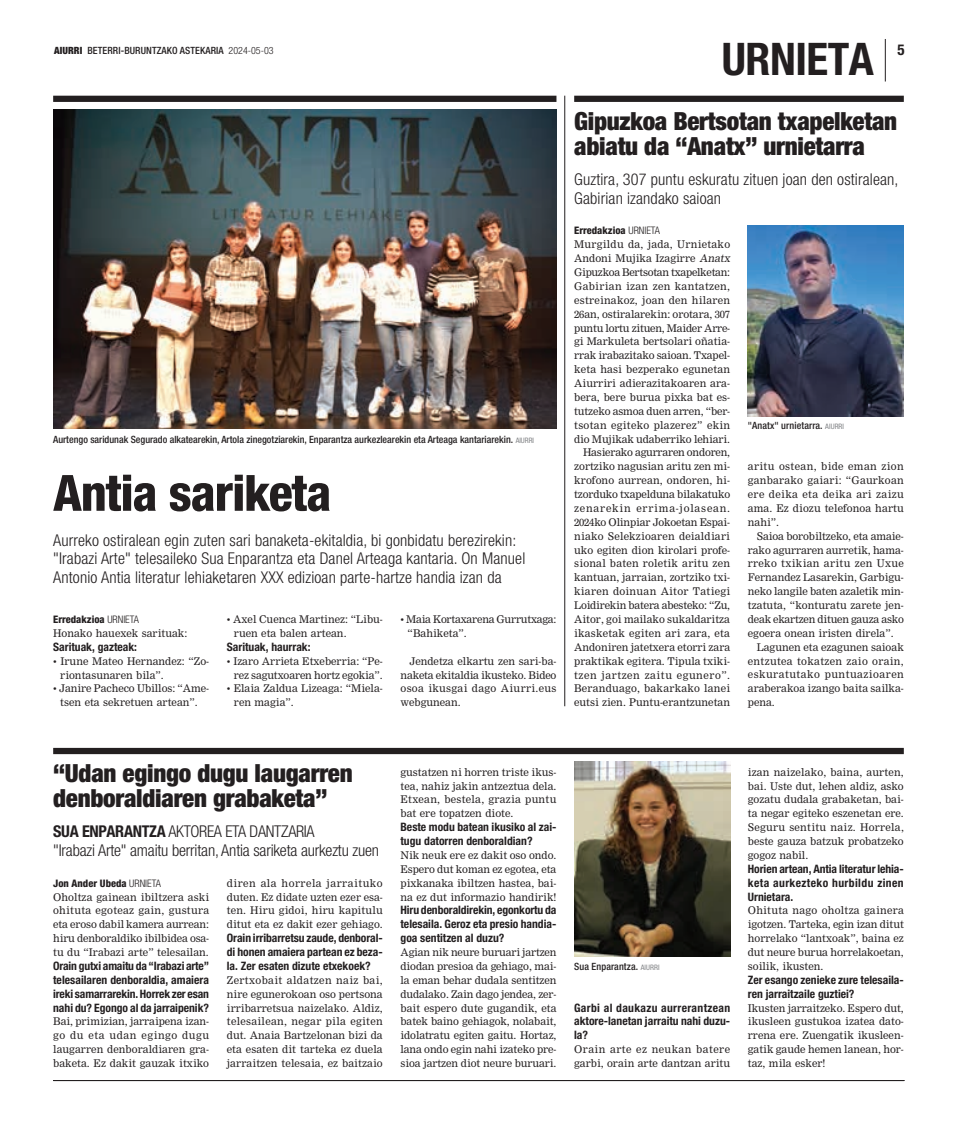
<style>
.page{position:relative;width:957px;height:1134px;background:#fff}
.page>*{position:absolute;margin:0;border:0;box-sizing:border-box;transform-origin:0 0}
.t1{font:800 condensed 50px "Helvetica Neue";letter-spacing:-.02em;color:#231f20}
.t2{font:700 condensed 45px "Helvetica Neue";color:#231f20}
.t3{font:900 condensed 25px/25px "Helvetica Neue";letter-spacing:-.01em;color:#231f20}
.t4{font:300 condensed 16.25px/18.8px "Helvetica Neue";letter-spacing:.01em;color:#231f20}
.t5{font:300 condensed 16.25px/18.8px "Helvetica Neue";letter-spacing:-.01em;color:#231f20}
.t6{font:700 condensed 15px "Helvetica Neue";color:#231f20}
.t7{font:700 condensed 11.62px/13.9px "Helvetica Neue";color:#231f20;text-align:justify}
.t8{font:10.38px/13.9px "M Nimrod";color:#231f20;text-align:justify}
.t9{font:10.38px/13.9px "M Nimrod";letter-spacing:-.02em;color:#231f20}
.t10{font:800 condensed 10.38px "Helvetica Neue";color:#231f20}
.t11{font:10.38px "M Nimrod";letter-spacing:.03em;color:#231f20}
.t12{font:10.38px "M Nimrod";letter-spacing:.045em;color:#231f20}
.t13{font:500 condensed 10px "Helvetica Neue";color:#231f20}
.s1{font-weight:900}
.s2{font-weight:300}
.s3{font-weight:400;font-size:7.5px;color:#808285}
.s4{font-weight:700}
</style>
<div class="page">
<img style="left:53px;top:110px;width:503px;height:319px">
<div style="left:53px;top:96px;width:503px;height:6px;background:#231f20"></div>
<div style="left:574px;top:96px;width:330px;height:6px;background:#231f20"></div>
<img style="left:748px;top:225px;width:156px;height:192px">
<hr style="left:885px;top:39px;width:1px;height:42px;background:#231f20">
<hr style="left:53px;top:1080px;width:851px;height:1px;background:#231f20">
<div style="left:53px;top:748px;width:851px;height:6px;background:#231f20"></div>
<img style="left:574px;top:762px;width:156px;height:194px">
<hr style="left:564px;top:96px;width:1px;height:610px;background:#231f20">
<h2 class="t2" style="left:722px;top:32px;width:150px">urnieta</h2>
<p class="t13" style="left:54px;top:45px;width:221px"><span class="s1">AIURRI</span> BETERRI-BURUNTZAKO ASTEKARIA <span class="s2">2024-05-03</span></p>
<h3 class="t6" style="left:897px;top:41px;width:9px">5</h3>
<p class="t13" style="left:53px;top:433px;width:482px">Aurtengo saridunak Segurado alkatearekin, Artola zinegotziarekin, Enparantza aurkezlearekin eta Arteaga kantariarekin. <span class="s3">AIURRI</span></p>
<h1 class="t1" style="left:53px;top:462px;width:280px">Antia sariketa</h1>
<p class="t4" style="left:53px;top:530px;width:474px">Aurreko ostiralean egin zuten sari banaketa-ekitaldia, bi gonbidatu berezirekin: "Irabazi Arte" telesaileko Sua Enparantza eta Danel Arteaga kantaria. On Manuel<br>Antonio Antia literatur lehiaketaren XXX edizioan parte-hartze handia izan da</p>
<p class="t10" style="left:53px;top:613px;width:87px">Erredakzioa <span class="s2">urnieta</span></p>
<p class="t8" style="left:53px;top:626px;width:136px">Honako hauexek sarituak:</p>
<p class="t7" style="left:53px;top:639px;width:85px">Sarituak, gazteak:</p>
<p class="t8" style="left:60px;top:654px;width:150px;text-indent:-7px">• Irune Mateo Hernandez: “Zo&shy;riontasunaren bila”.</p>
<p class="t8" style="left:53px;top:682px;width:157px;text-align:center">• Janire Pacheco Ubillos: “Ame&shy;tsen eta sekretuen artean”.</p>
<p class="t8" style="left:234px;top:612px;width:150px;text-indent:-7px">• Axel Cuenca Martinez: “Libu&shy;ruen eta balen artean.</p>
<p class="t7" style="left:227px;top:639px;width:85px">Sarituak, haurrak:</p>
<p class="t8" style="left:227px;top:654px;width:157px;text-align:right">• Izaro Arrieta Etxeberria: “Pe&shy;rez sagutxoaren hortz egokia”.</p>
<p class="t8" style="left:234px;top:682px;width:150px;text-indent:-7px">• Elaia Zaldua Lizeaga: “Miela&shy;ren magia”.</p>
<p class="t9" style="left:407px;top:612px;width:150px;text-indent:-7px">• Maia Kortaxarena Gurrutxaga: “Bahiketa”.</p>
<p class="t8" style="left:400px;top:654px;width:157px;text-indent:9px">Jendetza elkartu zen sari-ba&shy;naketa ekitaldia ikusteko. Bideo osoa ikusgai dago Aiurri.eus webgunean.</p>
<h3 class="t3" style="left:574px;top:108px;width:324px">Gipuzkoa Bertsotan txapelketan abiatu da “Anatx” urnietarra</h3>
<h3 class="t4" style="left:574px;top:170px;width:326px">Guztira, 307 puntu eskuratu zituen joan den ostiralean,<br>Gabirian izandako saioan</h3>
<p class="t10" style="left:574px;top:224px;width:87px">Erredakzioa <span class="s2">urnieta</span></p>
<p class="t8" style="left:574px;top:238px;width:159px;text-align:right">Murgildu da, jada, Urnietako<br>Andoni Mujika Izagirre Anatx<br>Gipuzkoa Bertsotan txapelketan:<br>Gabirian izan zen kantatzen, estreinakoz, joan den hilaren<br>26an, ostiralarekin: orotara, 307 puntu lortu zituen, Maider Arre&shy;gi Markuleta bertsolari oñatia&shy;rrak irabazitako saioan. Txapel&shy;keta hasi bezperako egunetan<br>Aiurriri adierazitakoaren ara&shy;bera, bere burua pixka bat es&shy;tutzeko asmoa duen arren, “ber&shy;tsotan egiteko plazerez” ekin dio Mujikak udaberriko lehiari.<br>Hasierako agurraren ondoren, zortziko nagusian aritu zen mi&shy;krofono aurrean, ondoren, hi&shy;tzorduko txapelduna bilakatuko zenarekin errima-jolasean.<br>2024ko Olinpiar Jokoetan Espai&shy;niako Selekzioaren deialdiari uko egiten dion kirolari profe&shy;sional baten roletik aritu zen kantuan, jarraian, zortziko txi&shy;kiaren doinuan Aitor Tatiegi<br>Loidirekin batera abesteko: “Zu,<br>Aitor, goi mailako sukaldaritza ikasketak egiten ari zara, eta<br>Andoniren jatetxera etorri zara praktikak egitera. Tipula txiki&shy;tzen jartzen zaitu egunero”.<br>Beranduago, bakarkako lanei eutsi zien. Puntu-erantzunetan</p>
<p class="t13" style="left:748px;top:419px;width:98px">"Anatx" urnietarra. <span class="s3">AIURRI</span></p>
<p class="t8" style="left:748px;top:460px;width:157px">aritu ostean, bide eman zion ganbarako gaiari: “Gaurkoan ere deika eta deika ari zaizu ama. Ez diozu telefonoa hartu nahi”.</p>
<p class="t8" style="left:757px;top:529px;width:149px">Saioa borobiltzeko, eta amaie-</p>
<p class="t8" style="left:748px;top:543px;width:157px">rako agurraren aurretik, hama-</p>
<p class="t11" style="left:748px;top:557px;width:157px">rreko txikian aritu zen Uxue</p>
<p class="t8" style="left:748px;top:571px;width:157px">Fernandez Lasarekin, Garbigu-</p>
<p class="t8" style="left:748px;top:585px;width:157px">neko langile baten azaletik min-</p>
<p class="t8" style="left:748px;top:598px;width:157px">tzatuta, “konturatu zarete jen-</p>
<p class="t9" style="left:748px;top:612px;width:157px">deak ekartzen dituen gauza asko</p>
<p class="t8" style="left:748px;top:626px;width:147px">egoera onean iristen direla”.</p>
<p class="t8" style="left:756px;top:640px;width:149px">Lagunen eta ezagunen saioak</p>
<p class="t11" style="left:748px;top:655px;width:157px">entzutea tokatzen zaio orain,</p>
<p class="t12" style="left:748px;top:668px;width:157px">eskuratutako puntuazioaren</p>
<p class="t8" style="left:748px;top:682px;width:157px">araberakoa izango baita sailka-</p>
<p class="t8" style="left:748px;top:696px;width:29px">pena.</p>
<h3 class="t3" style="left:53px;top:760px;width:301px">“Udan egingo dugu laugarren denboraldiaren grabaketa”</h3>
<h3 class="t5" style="left:53px;top:822px;width:327px"><span class="s4">sua enparantza</span> aktorea eta dantzaria<br>"Irabazi Arte" amaitu berritan, Antia sariketa aurkeztu zuen</h3>
<p class="t10" style="left:53px;top:876px;width:109px">Jon Ander Ubeda <span class="s2">urnieta</span></p>
<p class="t8" style="left:53px;top:890px;width:157px">Oholtza gainean ibiltzera aski ohituta egoteaz gain, gustura eta eroso dabil kamera aurrean: hiru denboraldiko ibilbidea osa&shy;tu du “Irabazi arte” telesailan.</p>
<p class="t7" style="left:53px;top:959px;width:157px">Orain gutxi amaitu da “Irabazi arte” telesailaren denboraldia, amaiera ireki samarrarekin. Horrek zer esan nahi du? Egongo al da jarraipenik?</p>
<p class="t8" style="left:53px;top:1015px;width:157px">Bai, primizian, jarraipena izan&shy;go du eta udan egingo dugu laugarren denboraldiaren gra&shy;baketa. Ez dakit gauzak itxiko</p>
<p class="t8" style="left:227px;top:876px;width:157px">diren ala horrela jarraituko duten. Ez didate uzten ezer esa&shy;ten. Hiru gidoi, hiru kapitulu ditut eta ez dakit ezer gehiago.</p>
<p class="t7" style="left:227px;top:931px;width:157px">Orain irribarretsu zaude, denboral&shy;di honen amaiera partean ez beza&shy;la. Zer esaten dizute etxekoek?</p>
<p class="t8" style="left:227px;top:973px;width:157px">Zertxobait aldatzen naiz bai, nire egunerokoan oso pertsona irribarretsua naizelako. Aldiz, telesailean, negar pila egiten dut. Anaia Bartzelonan bizi da eta esaten dit tarteka ez duela jarraitzen telesaia, ez baitzaio</p>
<p class="t8" style="left:400px;top:765px;width:157px">gustatzen ni horren triste ikus&shy;tea, nahiz jakin antzeztua dela.<br>Etxean, bestela, grazia puntu bat ere topatzen diote.</p>
<p class="t7" style="left:400px;top:820px;width:157px">Beste modu batean ikusiko al zai&shy;tugu datorren denboraldian?</p>
<p class="t8" style="left:400px;top:848px;width:157px">Nik neuk ere ez dakit oso ondo.<br>Espero dut koman ez egotea, eta pixkanaka ibiltzen hastea, bai&shy;na ez dut informazio handirik!</p>
<p class="t7" style="left:400px;top:903px;width:157px">Hiru denboraldirekin, egonkortu da telesaila. Geroz eta presio handia&shy;goa sentitzen al duzu?</p>
<p class="t8" style="left:400px;top:945px;width:157px">Agian nik neure buruari jartzen diodan presioa da gehiago, mai&shy;la eman behar dudala sentitzen dudalako. Zain dago jendea, zer&shy;bait espero dute gugandik, eta batek baino gehiagok, nolabait, idolatratu egiten gaitu. Hortaz, lana ondo egin nahi izateko pre&shy;sioa jartzen diot neure buruari.</p>
<p class="t13" style="left:574px;top:960px;width:87px">Sua Enparantza. <span class="s3">AIURRI</span></p>
<p class="t7" style="left:574px;top:1000px;width:157px">Garbi al daukazu aurrerantzean aktore-lanetan jarraitu nahi duzu&shy;la?</p>
<p class="t8" style="left:574px;top:1042px;width:157px">Orain arte ez neukan batere garbi, orain arte dantzan aritu</p>
<p class="t8" style="left:748px;top:765px;width:157px">izan naizelako, baina, aurten, bai. Uste dut, lehen aldiz, asko gozatu dudala grabaketan, bai&shy;ta negar egiteko eszenetan ere.<br>Seguru sentitu naiz. Horrela, beste gauza batzuk probatzeko gogoz nabil.</p>
<p class="t7" style="left:748px;top:861px;width:157px">Horien artean, Antia literatur lehia&shy;keta aurkezteko hurbildu zinen Urnietara.</p>
<p class="t8" style="left:748px;top:904px;width:157px">Ohituta nago oholtza gainera igotzen. Tarteka, egin izan ditut horrelako “lantxoak”, baina ez dut neure burua horrelakoetan, soilik, ikusten.</p>
<p class="t7" style="left:748px;top:972px;width:157px">Zer esango zenieke zure telesaila&shy;ren jarraitzaile guztiei?</p>
<p class="t8" style="left:748px;top:1001px;width:157px">Ikusten jarraitzeko. Espero dut, ikusleen gustukoa izatea dato&shy;rrena ere. Zuengatik ikusleen&shy;gatik gaude hemen lanean, hor&shy;taz, mila esker!</p>
</div>
